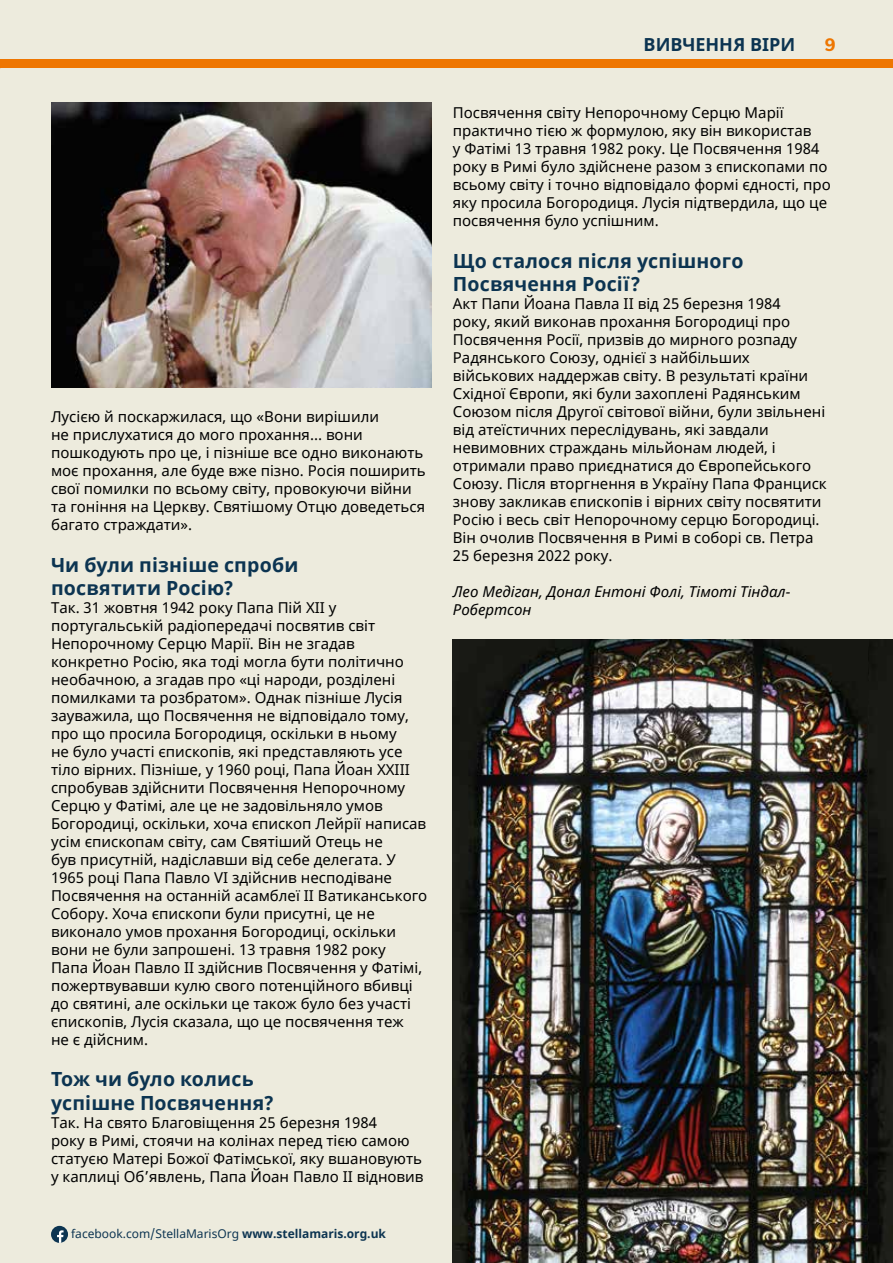
<style>
.page{position:relative;width:893px;height:1263px;background:#edebdd}
.page>*{position:absolute;margin:0;border:0;box-sizing:border-box;transform-origin:0 0}
.t1{font:700 19.5px/23.4px "Noto Sans";letter-spacing:.01em;color:#0c3451}
.t2{font:700 18px "Noto Sans";color:#0c3451}
.t3{font:800 18px "Nunito Sans";color:#ee7601}
.t4{font:15px/18px "Noto Sans";color:#000}
.t5{font:italic 15px/18px "Noto Sans";color:#000}
.t6{font:12px "Noto Sans";color:#0c3451}
.s1{font-weight:700}
</style>
<div class="page">
<img style="left:51px;top:102px;width:381px;height:286px">
<img style="left:867px;top:640px;width:26px;height:623px">
<img style="left:453px;top:640px;width:414px;height:623px">
<div style="left:0;top:60px;width:893px;height:8px;background:#ee7601"></div>
<div style="left:51px;top:1226px;width:17px;height:17px;background:#0c3451;border-radius:50%"></div>
<svg style="left:57px;top:1230px;width:7px;height:13px"></svg>
<p class="t4" style="left:51px;top:408px;width:376px">Лусією й поскаржилася, що «Вони вирішили<br>не прислухатися до мого прохання… вони пошкодують про це, і пізніше все одно виконають моє прохання, але буде вже пізно. Росія поширить свої помилки по всьому світу, провокуючи війни та гоніння на Церкву. Святішому Отцю доведеться багато страждати».</p>
<h1 class="t1" style="left:51px;top:553px;width:249px">Чи були пізніше спроби посвятити Росію?</h1>
<p class="t4" style="left:51px;top:599px;width:378px">Так. 31 жовтня 1942 року Папа Пій XII у португальській радіопередачі посвятив світ Непорочному Серцю Марії. Він не згадав конкретно Росію, яка тоді могла бути політично необачною, а згадав про «ці народи, розділені помилками та розбратом». Однак пізніше Лусія зауважила, що Посвячення не відповідало тому, про що просила Богородиця, оскільки в ньому<br>не було участі єпископів, які представляють усе тіло вірних. Пізніше, у 1960 році, Папа Йоан XXIII спробував здійснити Посвячення Непорочному Серцю у Фатімі, але це не задовільняло умов Богородиці, оскільки, хоча єпископ Лейрії написав усім єпископам світу, сам Святіший Отець не<br>був присутній, надіславши від себе делегата. У 1965 році Папа Павло VI здійснив несподіване Посвячення на останній асамблеї II Ватиканського Собору. Хоча єпископи були присутні, це не виконало умов прохання Богородиці, оскільки вони не були запрошені. 13 травня 1982 року<br>Папа Йоан Павло ІІ здійснив Посвячення у Фатімі, пожертвувавши кулю свого потенційного вбивці до святині, але оскільки це також було без участі єпископів, Лусія сказала, що це посвячення теж<br>не є дійсним.</p>
<h1 class="t1" style="left:51px;top:1068px;width:225px">Тож чи було колись успішне Посвячення?</h1>
<p class="t4" style="left:51px;top:1114px;width:374px">Так. На свято Благовіщення 25 березня 1984<br>року в Римі, стоячи на колінах перед тією самою статуєю Матері Божої Фатімської, яку вшановують у каплиці Об’явлень, Папа Йоан Павло ІІ відновив</p>
<p class="t6" style="left:71px;top:1225px;width:316px">facebook.com/StellaMarisOrg <span class="s1">www.stellamaris.org.uk</span></p>
<p class="t2" style="left:644px;top:32px;width:153px">ВИВЧЕННЯ ВІРИ</p>
<p class="t3" style="left:825px;top:32px;width:12px">9</p>
<p class="t4" style="left:453px;top:104px;width:379px">Посвячення світу Непорочному Серцю Марії практично тією ж формулою, яку він використав<br>у Фатімі 13 травня 1982 року. Це Посвячення 1984 року в Римі було здійснене разом з єпископами по всьому світу і точно відповідало формі єдності, про яку просила Богородиця. Лусія підтвердила, що це посвячення було успішним.</p>
<h1 class="t1" style="left:453px;top:249px;width:292px">Що сталося після успішного<br>Посвячення Росії?</h1>
<p class="t4" style="left:453px;top:295px;width:375px">Акт Папи Йоана Павла ІІ від 25 березня 1984<br>року, який виконав прохання Богородиці про Посвячення Росії, призвів до мирного розпаду Радянського Союзу, однієї з найбільших військових наддержав світу. В результаті країни Східної Європи, які були захоплені Радянським Союзом після Другої світової війни, були звільнені від атеїстичних переслідувань, які завдали невимовних страждань мільйонам людей, і отримали право приєднатися до Європейського Союзу. Після вторгнення в Україну Папа Франциск знову закликав єпископів і вірних світу посвятити Росію і весь світ Непорочному серцю Богородиці.<br>Він очолив Посвячення в Римі в соборі св. Петра 25 березня 2022 року.</p>
<p class="t5" style="left:453px;top:582px;width:339px">Лео Медіган, Донал Ентоні Фолі, Тімоті Тіндал-<br>Робертсон</p>
</div>
